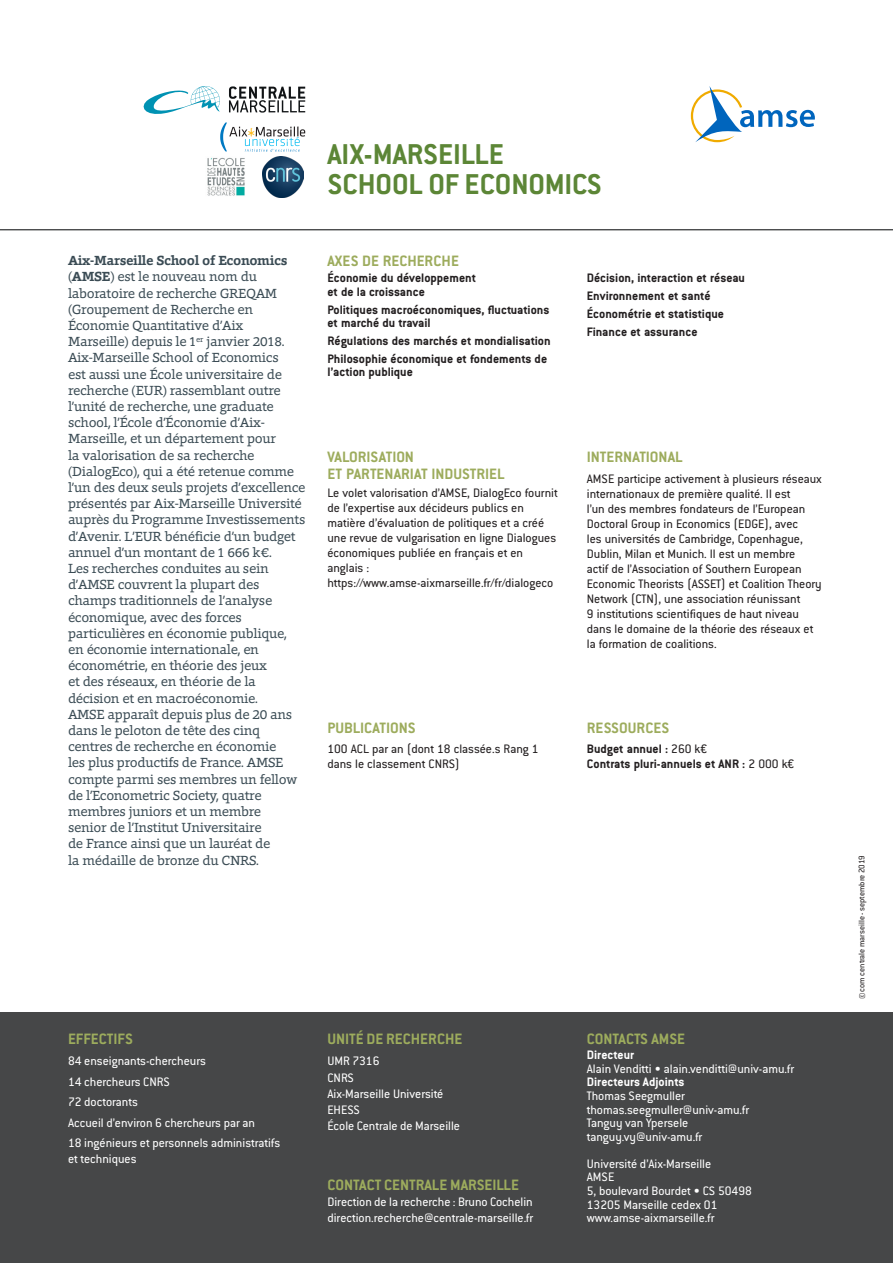
<style>
.page{position:relative;width:893px;height:1263px;background:#fff}
.page>*{position:absolute;margin:0;border:0;box-sizing:border-box;transform-origin:0 0}
.TEXTE_1_-_Fiches_Lab{font:700 31.5px/30px "Conduit ITC Std";letter-spacing:-.005em;color:#5c8636}
.TEXTE_3_-_Fiches_Lab{font:700 16.5px/16.5px "Conduit ITC Std";color:#9dac5d}
.TEXTE_2_-_Fiches_Lab{font:13.5px/16.2px "Foro";letter-spacing:-.025em;color:#3a4b54}
.TEXTE_4_-_Fiches_Lab{font:13.5px/15px "Conduit ITC Std";color:#231f20}
.TEXTE_4_-_Fiches_Lab-2{font:13.5px/13.6px "Conduit ITC Std";color:#fff}
.TEXTE_5_-_Fiches_Lab{font:700 13.5px/13.5px "Conduit ITC Std";color:#231f20}
.TEXTE_2_-_Fiches_Lab-2{font:700 13.5px "Foro";letter-spacing:-.03em;color:#3a4b54}
.TEXTE_6_-_Fiches_Lab{font:13.5px "Conduit ITC Std";color:#fff}
.t1{font:700 13.5px "Conduit ITC Std";color:#fff}
.t2{font:9px "Conduit ITC Std";color:#231f20}
.s1{font-weight:700}
.s2{font-weight:400}
</style>
<div class="page">
<hr style="left:0;top:230px;width:893px;height:1px;background:#464748">
<div style="left:0;top:1012px;width:893px;height:251px;background:#464748"></div>
<hr style="left:0;top:229px;width:893px;height:1px;background:#464748">
<svg style="left:144px;top:86px;width:76px;height:28px"></svg>
<svg style="left:229px;top:86px;width:76px;height:27px"></svg>
<svg style="left:220px;top:122px;width:85px;height:30px"></svg>
<img style="left:262px;top:156px;width:42px;height:42px">
<img style="left:207px;top:157px;width:38px;height:39px">
<svg style="left:691px;top:86px;width:124px;height:56px"></svg>
<p class="TEXTE_1_-_Fiches_Lab" style="left:327px;top:139px;width:276px">AIX-MARSEILLE<br>SCHOOL OF ECONOMICS</p>
<p class="TEXTE_2_-_Fiches_Lab-2" style="left:68px;top:252px;width:221px">Aix-Marseille School of Economics</p>
<p class="TEXTE_3_-_Fiches_Lab" style="left:327px;top:252px;width:133px">AXES DE RECHERCHE</p>
<p class="TEXTE_2_-_Fiches_Lab" style="left:68px;top:268px;width:218px">(<span class="s1">AMSE</span>) est le nouveau nom du laboratoire de recherche GREQAM (Groupement de Recherche en<br>Économie Quantitative d’Aix<br>Marseille) depuis le 1<sup>er</sup> janvier 2018.</p>
<p class="TEXTE_2_-_Fiches_Lab" style="left:68px;top:349px;width:239px">Aix-Marseille School of Economics<br>est aussi une École universitaire de recherche (EUR) rassemblant outre l’unité de recherche, une graduate school, l’École d’Économie d’Aix-Marseille, et un département pour<br>la valorisation de sa recherche (DialogEco), qui a été retenue comme l’un des deux seuls projets d’excellence présentés par Aix-Marseille Université auprès du Programme Investissements d’Avenir. L’EUR bénéficie d’un budget annuel d’un montant de 1 666 k€.</p>
<p class="TEXTE_2_-_Fiches_Lab" style="left:68px;top:560px;width:220px">Les recherches conduites au sein d’AMSE couvrent la plupart des champs traditionnels de l’analyse économique, avec des forces particulières en économie publique, en économie internationale, en économétrie, en théorie des jeux<br>et des réseaux, en théorie de la décision et en macroéconomie.</p>
<p class="TEXTE_2_-_Fiches_Lab" style="left:68px;top:706px;width:231px">AMSE apparaît depuis plus de 20 ans dans le peloton de tête des cinq centres de recherche en économie<br>les plus productifs de France. AMSE compte parmi ses membres un fellow de l’Econometric Society, quatre membres juniors et un membre senior de l’Institut Universitaire<br>de France ainsi que un lauréat de<br>la médaille de bronze du CNRS.</p>
<p class="TEXTE_5_-_Fiches_Lab" style="left:327px;top:271px;width:150px">Économie du développement et de la croissance</p>
<p class="TEXTE_5_-_Fiches_Lab" style="left:327px;top:302px;width:224px">Politiques macroéconomiques, fluctuations et marché du travail</p>
<p class="TEXTE_5_-_Fiches_Lab" style="left:327px;top:333px;width:225px">Régulations des marchés et mondialisation</p>
<p class="TEXTE_5_-_Fiches_Lab" style="left:327px;top:351px;width:221px">Philosophie économique et fondements de l’action publique</p>
<p class="TEXTE_3_-_Fiches_Lab" style="left:327px;top:449px;width:179px">VALORISATION<br>ET PARTENARIAT INDUSTRIEL</p>
<p class="TEXTE_4_-_Fiches_Lab" style="left:327px;top:485px;width:232px">Le volet valorisation d’AMSE, DialogEco fournit de l’expertise aux décideurs publics en matière d’évaluation de politiques et a créé une revue de vulgarisation en ligne Dialogues économiques publiée en français et en anglais : https://www.amse-aixmarseille.fr/fr/dialogeco</p>
<p class="TEXTE_3_-_Fiches_Lab" style="left:327px;top:719px;width:90px">PUBLICATIONS</p>
<p class="TEXTE_4_-_Fiches_Lab" style="left:327px;top:741px;width:213px">100 ACL par an (dont 18 classée.s Rang 1 dans le classement CNRS)</p>
<p class="TEXTE_5_-_Fiches_Lab" style="left:587px;top:271px;width:160px">Décision, interaction et réseau</p>
<p class="TEXTE_5_-_Fiches_Lab" style="left:587px;top:289px;width:125px">Environnement et santé</p>
<p class="TEXTE_5_-_Fiches_Lab" style="left:587px;top:306px;width:139px">Économétrie et statistique</p>
<p class="TEXTE_5_-_Fiches_Lab" style="left:587px;top:324px;width:112px">Finance et assurance</p>
<p class="TEXTE_3_-_Fiches_Lab" style="left:587px;top:449px;width:97px">INTERNATIONAL</p>
<p class="TEXTE_4_-_Fiches_Lab" style="left:587px;top:470px;width:237px">AMSE participe activement à plusieurs réseaux internationaux de première qualité. Il est<br>l’un des membres fondateurs de l’European Doctoral Group in Economics (EDGE), avec<br>les universités de Cambridge, Copenhague, Dublin, Milan et Munich. Il est un membre<br>actif de l’Association of Southern European Economic Theorists (ASSET) et Coalition Theory Network (CTN), une association réunissant<br>9 institutions scientifiques de haut niveau dans le domaine de la théorie des réseaux et la formation de coalitions.</p>
<p class="TEXTE_3_-_Fiches_Lab" style="left:587px;top:719px;width:84px">RESSOURCES</p>
<p class="TEXTE_5_-_Fiches_Lab" style="left:587px;top:742px;width:122px">Budget annuel : <span class="s2">260 k€</span></p>
<p class="TEXTE_5_-_Fiches_Lab" style="left:587px;top:757px;width:209px">Contrats pluri-annuels et ANR : <span class="s2">2 000 k€</span></p>
<p class="TEXTE_3_-_Fiches_Lab" style="left:68px;top:1030px;width:66px">EFFECTIFS</p>
<p class="TEXTE_4_-_Fiches_Lab-2" style="left:68px;top:1054px;width:139px">84 enseignants-chercheurs</p>
<p class="TEXTE_4_-_Fiches_Lab-2" style="left:68px;top:1074px;width:103px">14 chercheurs CNRS</p>
<p class="TEXTE_4_-_Fiches_Lab-2" style="left:68px;top:1095px;width:71px">72 doctorants</p>
<p class="TEXTE_4_-_Fiches_Lab-2" style="left:68px;top:1115px;width:189px">Accueil d’environ 6 chercheurs par an</p>
<p class="TEXTE_4_-_Fiches_Lab-2" style="left:68px;top:1134px;width:214px;line-height:16.2px">18 ingénieurs et personnels administratifs et techniques</p>
<p class="TEXTE_3_-_Fiches_Lab" style="left:327px;top:1030px;width:136px">UNITÉ DE RECHERCHE</p>
<p class="TEXTE_4_-_Fiches_Lab-2" style="left:327px;top:1054px;width:54px">UMR 7316</p>
<p class="TEXTE_4_-_Fiches_Lab-2" style="left:327px;top:1070px;width:28px">CNRS</p>
<p class="TEXTE_4_-_Fiches_Lab-2" style="left:327px;top:1086px;width:118px">Aix-Marseille Université</p>
<p class="TEXTE_4_-_Fiches_Lab-2" style="left:327px;top:1102px;width:34px">EHESS</p>
<p class="TEXTE_4_-_Fiches_Lab-2" style="left:327px;top:1119px;width:134px">École Centrale de Marseille</p>
<p class="TEXTE_3_-_Fiches_Lab" style="left:327px;top:1176px;width:193px">CONTACT CENTRALE MARSEILLE</p>
<p class="TEXTE_4_-_Fiches_Lab-2" style="left:327px;top:1194px;width:207px">Direction de la recherche : Bruno Cochelin</p>
<p class="TEXTE_4_-_Fiches_Lab-2" style="left:327px;top:1211px;width:207px">direction.recherche@centrale-marseille.fr</p>
<p class="TEXTE_3_-_Fiches_Lab" style="left:587px;top:1030px;width:100px">CONTACTS AMSE</p>
<p class="t1" style="left:587px;top:1047px;width:49px">Directeur</p>
<p class="TEXTE_4_-_Fiches_Lab-2" style="left:587px;top:1061px;width:209px">Alain Venditti • alain.venditti@univ-amu.fr</p>
<p class="TEXTE_4_-_Fiches_Lab-2" style="left:587px;top:1075px;width:164px"><span class="s1">Directeurs Adjoints<br></span>Thomas Seegmuller thomas.seegmuller@univ-amu.fr</p>
<p class="TEXTE_4_-_Fiches_Lab-2" style="left:587px;top:1116px;width:117px">Tanguy van Ypersele tanguy.vy@univ-amu.fr</p>
<p class="TEXTE_4_-_Fiches_Lab-2" style="left:587px;top:1156px;width:126px">Université d’Aix-Marseille<br>AMSE</p>
<p class="TEXTE_4_-_Fiches_Lab-2" style="left:587px;top:1183px;width:167px">5, boulevard Bourdet • CS 50498</p>
<p class="TEXTE_4_-_Fiches_Lab-2" style="left:587px;top:1197px;width:132px">13205 Marseille cedex 01</p>
<p class="TEXTE_6_-_Fiches_Lab" style="left:587px;top:1210px;width:129px">www.amse-aixmarseille.fr</p>
<p class="t2" style="left:856px;top:999px;width:146px;rotate:-90deg">© com centrale marseille - septembre 2019</p>
</div>
